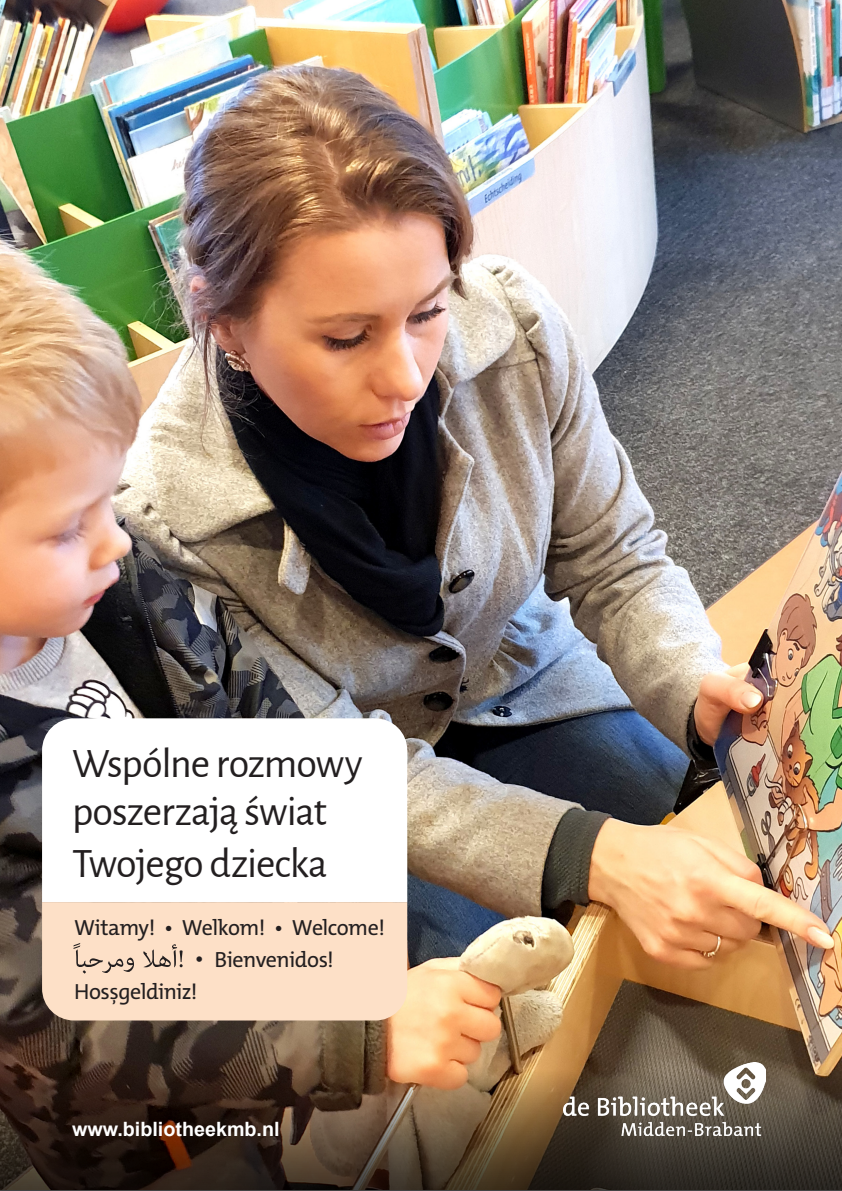
<style>
.page{position:relative;width:842px;height:1191px;background:#fff}
.page>*{position:absolute;margin:0;border:0;box-sizing:border-box;transform-origin:0 0}
.t1{font:42px "Alegreya Sans";letter-spacing:-.025em;color:#231f20}
.t2{font:22px "The Mix C5 s";letter-spacing:-.025em;color:#231f20}
.t3{font:700 19.8px "Arial";color:#fff}
.s1{font-family:"Arial"}
</style>
<div class="page">
<img style="left:0;top:0;width:842px;height:1037px">
<svg style="left:42px;top:718px;width:365px;height:184px"></svg>
<div style="left:42px;top:902px;width:365px;height:118px;background:#fde0c7"></div>
<img style="left:0;top:1037px;width:842px;height:154px">
<svg style="left:73px;top:943px;width:110px;height:30px;background:#dfc5b0"></svg>
<img style="left:563px;top:1062px;width:203px;height:73px">
<p class="t1" style="left:72px;top:734px;width:292px">Wspólne rozmowy</p>
<p class="t1" style="left:72px;top:782px;width:256px">poszerzają świat</p>
<p class="t1" style="left:72px;top:834px;width:257px">Twojego dziecka</p>
<p class="t2" style="left:74px;top:913px;width:313px">Witamy! • Welkom! • Welcome!</p>
<p class="t2" style="left:196px;top:945px;width:140px"><span class="s1">•</span> Bienvenidos!</p>
<p class="t2" style="left:74px;top:977px;width:125px">Hosşgeldiniz!</p>
<p class="t3" style="left:72px;top:1115px;width:209px">www.bibliotheekmb.nl</p>
</div>
